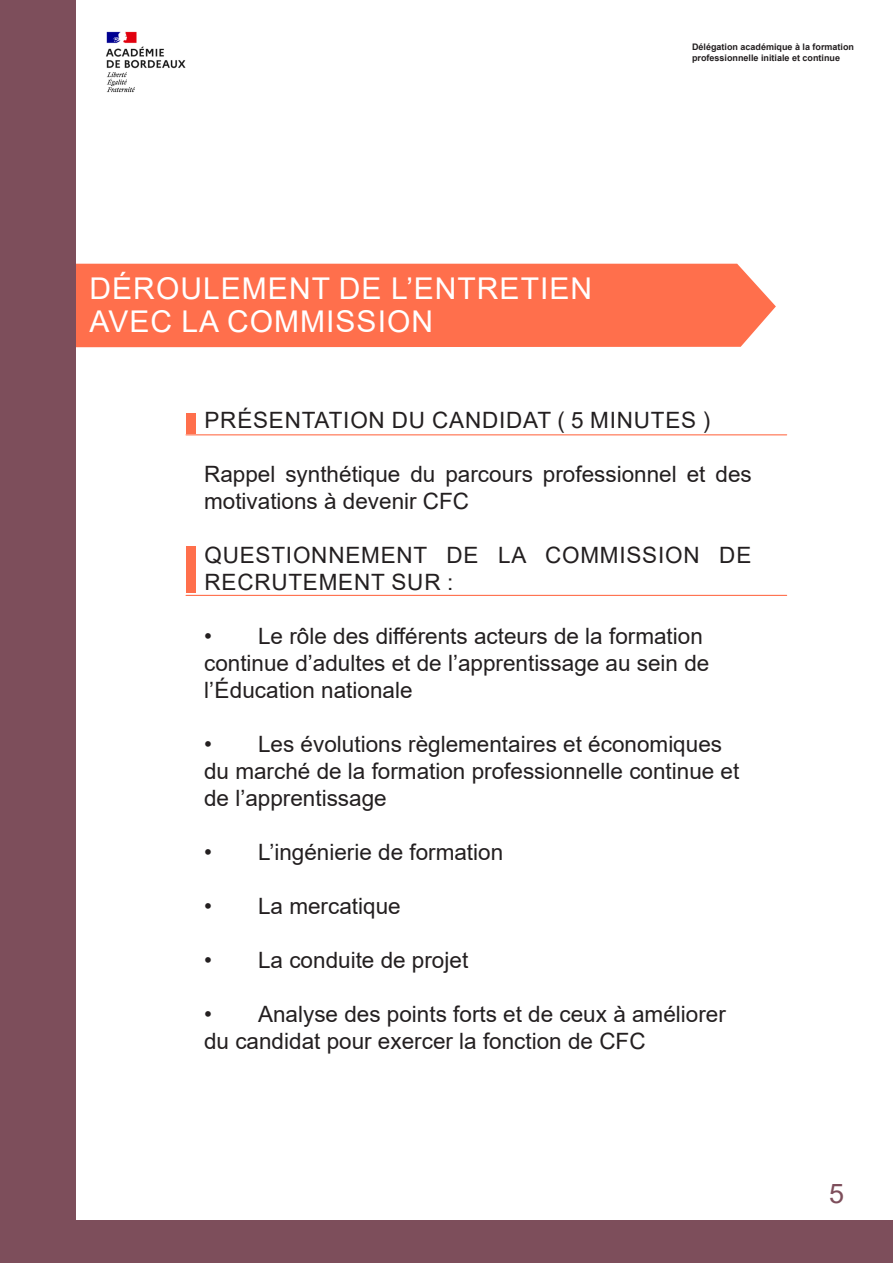
<style>
.page{position:relative;width:893px;height:1263px;background:#fff}
.page>*{position:absolute;margin:0;border:0;box-sizing:border-box;transform-origin:0 0}
.t1{font:30px/33px "Arial";letter-spacing:.035em;color:#fff}
.t2{font:27px "Arial";color:#7d4e5b}
.t3{font:22.5px/27px "Arial";color:#231f20}
.t4{font:22.5px/27px "Arial";letter-spacing:.035em;color:#231f20}
.t5{font:700 9px "Arial";color:#231f20}
</style>
<div class="page">
<div style="left:75px;top:264px;width:701px;height:83px;background:#ff6f4c"></div>
<svg style="left:75px;top:359px;width:502px;height:86px"></svg>
<div style="left:0;top:0;width:75px;height:1263px;background:#7d4e5b"></div>
<div style="left:0;top:1220px;width:893px;height:43px;background:#7d4e5b"></div>
<div style="left:186px;top:413px;width:9px;height:21px;background:#ff6f4c"></div>
<hr style="left:186px;top:434px;width:601px;height:1px;background:#ff6f4c">
<div style="left:186px;top:546px;width:9px;height:47px;background:#ff6f4c"></div>
<hr style="left:186px;top:595px;width:601px;height:1px;background:#ff6f4c">
<img style="left:106px;top:31px;width:80px;height:62px">
<p class="t1" style="left:90px;top:272px;width:504px">DÉROULEMENT DE L’ENTRETIEN<br>AVEC LA COMMISSION</p>
<p class="t5" style="left:692px;top:41px;width:164px">Délégation académique à la formation</p>
<p class="t5" style="left:692px;top:51px;width:150px">professionnelle initiale et continue</p>
<p class="t4" style="left:204px;top:407px;width:507px">PRÉSENTATION DU CANDIDAT ( 5 MINUTES )</p>
<p class="t3" style="left:204px;top:461px;width:549px">Rappel synthétique du parcours professionnel et des motivations à devenir CFC</p>
<p class="t4" style="left:204px;top:542px;width:548px">QUESTIONNEMENT DE LA COMMISSION DE<br>RECRUTEMENT SUR :</p>
<p class="t3" style="left:204px;top:623px;width:507px">• Le rôle des différents acteurs de la formation continue d’adultes et de l’apprentissage au sein de l’Éducation nationale</p>
<p class="t3" style="left:204px;top:731px;width:537px">• Les évolutions règlementaires et économiques du marché de la formation professionnelle continue et de l’apprentissage</p>
<p class="t3" style="left:204px;top:839px;width:301px">• L’ingénierie de formation</p>
<p class="t3" style="left:204px;top:893px;width:198px">• La mercatique</p>
<p class="t3" style="left:204px;top:947px;width:266px">• La conduite de projet</p>
<p class="t3" style="left:204px;top:1001px;width:523px">• Analyse des points forts et de ceux à améliorer du candidat pour exercer la fonction de CFC</p>
<p class="t2" style="left:829px;top:1175px;width:17px">5</p>
</div>
